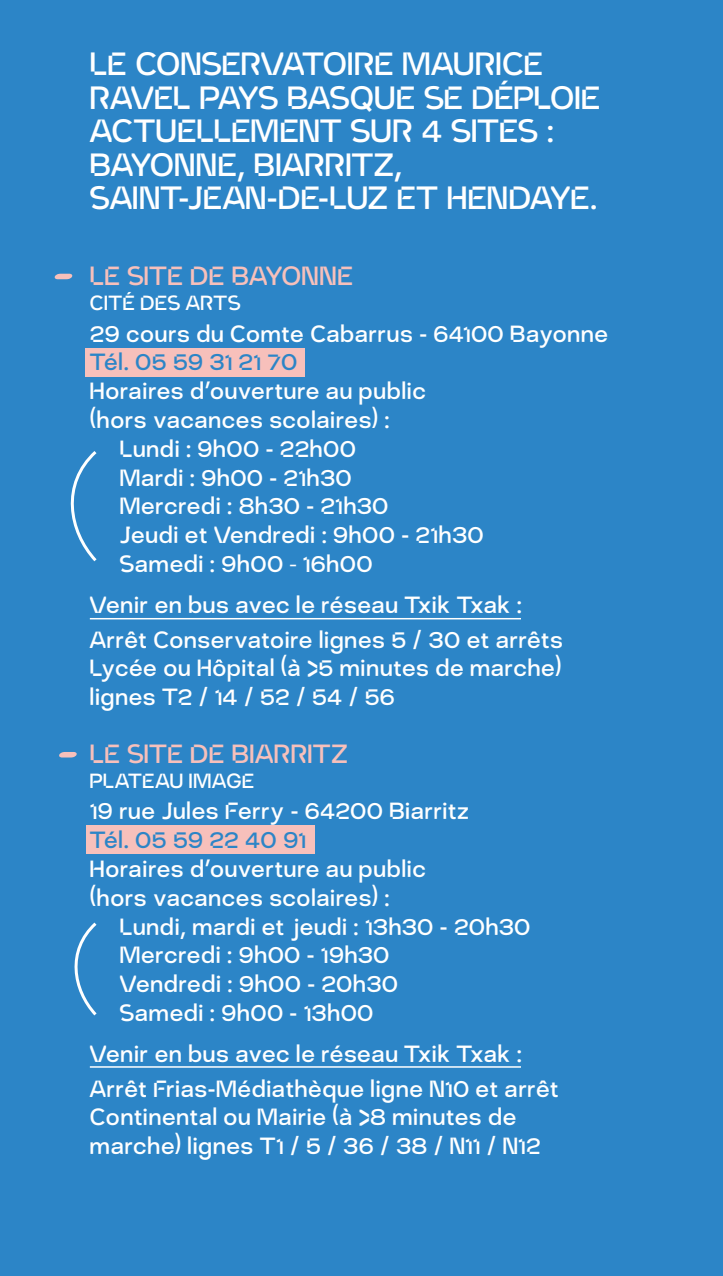
<style>
.page{position:relative;width:723px;height:1276px;background:#2c85c7}
.page>*{position:absolute;margin:0;border:0;box-sizing:border-box;transform-origin:0 0}
.t1{font:33px/33.6px "Symphonie";letter-spacing:-.02em;color:#fff}
.t2{font:27px "Symphonie";letter-spacing:-.015em;color:#f7c0bb}
.t3{font:24px/28.8px "Symphonie";letter-spacing:-.005em;color:#fff}
.t4{font:24px "Symphonie";letter-spacing:-.02em;color:#2c85c7}
.t5{font:21px "Symphonie";letter-spacing:-.005em;color:#fff}
.s1{font-family:"Myriad Pro"}
</style>
<div class="page">
<svg style="left:54px;top:274px;width:18px;height:5px"></svg>
<svg style="left:59px;top:752px;width:18px;height:5px"></svg>
<svg style="left:70px;top:451px;width:27px;height:111px"></svg>
<svg style="left:74px;top:922px;width:23px;height:94px"></svg>
<div style="left:86px;top:348px;width:219px;height:28px;background:#f7c0bb"></div>
<div style="left:86px;top:825px;width:228px;height:28px;background:#f7c0bb"></div>
<hr style="left:90px;top:618px;width:431px;height:1px;background:#fff">
<hr style="left:90px;top:1066px;width:431px;height:1px;background:#fff">
<svg style="left:215px;top:659px;width:8px;height:4px"></svg>
<h1 class="t1" style="left:90px;top:48px;width:513px">LE CONSERVATOIRE MAURICE<br>RAVEL PAYS BASQUE SE DÉPLOIE<br>ACTUELLEMENT SUR 4 SITES :<br>BAYONNE, BIARRITZ,<br>SAINT-JEAN-DE-LUZ ET HENDAYE.</h1>
<p class="t2" style="left:90px;top:261px;width:265px">LE SITE DE BAYONNE</p>
<p class="t5" style="left:90px;top:292px;width:153px">CITÉ DES ARTS</p>
<p class="t3" style="left:90px;top:319px;width:520px">29 cours du Comte Cabarrus - 64100 Bayonne</p>
<p class="t4" style="left:90px;top:349px;width:210px">Tél. 05 59 31 21 70</p>
<p class="t3" style="left:90px;top:377px;width:338px">Horaires d'ouverture au public</p>
<p class="t3" style="left:90px;top:406px;width:302px">(hors vacances scolaires) :</p>
<p class="t3" style="left:120px;top:435px;width:238px">Lundi : 9h00 - 22h00</p>
<p class="t3" style="left:120px;top:463px;width:234px">Mardi : 9h00 - 21h30</p>
<p class="t3" style="left:120px;top:492px;width:271px">Mercredi : 8h30 - 21h30</p>
<p class="t3" style="left:120px;top:521px;width:366px">Jeudi et Vendredi : 9h00 - 21h30</p>
<p class="t3" style="left:120px;top:550px;width:255px">Samedi : 9h00 <span class="s1">-</span> 16h00</p>
<p class="t3" style="left:90px;top:588px;width:475px;line-height:34.8px">Venir en bus avec le réseau Txik Txak :<br>Arrêt Conservatoire lignes 5 / 30 et arrêts</p>
<p class="t3" style="left:90px;top:654px;width:474px">Lycée ou Hopital (à &gt;5 minutes de marche) lignes T2 / 14 / 52 / 54 / 56</p>
<p class="t2" style="left:90px;top:739px;width:260px">LE SITE DE BIARRITZ</p>
<p class="t5" style="left:90px;top:769px;width:166px">PLATEAU IMAGE</p>
<p class="t3" style="left:90px;top:797px;width:381px">19 rue Jules Ferry - 64200 Biarritz</p>
<p class="t4" style="left:90px;top:827px;width:218px">Tél. 05 59 22 40 91</p>
<p class="t3" style="left:90px;top:855px;width:338px">Horaires d'ouverture au public (hors vacances scolaires) :</p>
<p class="t3" style="left:120px;top:912px;width:413px">Lundi, mardi et jeudi : 13h30 - 20h30<br>Mercredi : 9h00 - 19h30<br>Vendredi : 9h00 - 20h30<br>Samedi : 9h00 - 13h00</p>
<p class="t3" style="left:90px;top:1036px;width:471px;line-height:34.8px">Venir en bus avec le réseau Txik Txak :<br>Arrêt Frias-Médiathèque ligne N10 et arrêt</p>
<p class="t3" style="left:90px;top:1103px;width:453px">Continental ou Mairie (à &gt;8 minutes de marche) lignes T1 / 5 / 36 / 38 / N11 / N12</p>
</div>
